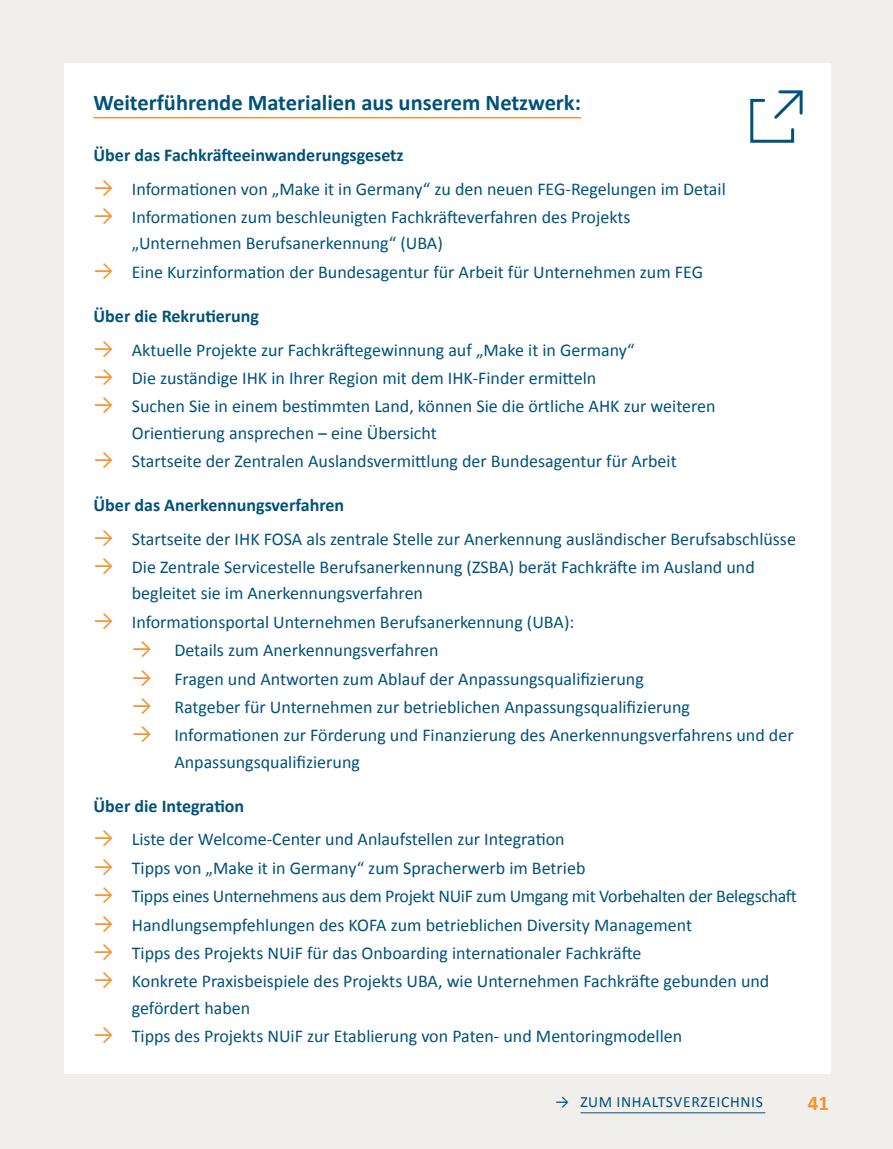
<style>
.page{position:relative;width:893px;height:1149px;background:#fff}
.page>*{position:absolute;margin:0;border:0;box-sizing:border-box;transform-origin:0 0}
.t1{font:700 22.5px "Calibri";color:#00527b}
.t2{font:700 21px "Calibri";color:#f49432}
.t3{font:18px/26.2px "Calibri";color:#00527b}
.t4{font:700 18px "Calibri";color:#00527b}
.t5{font:18px "Calibri";letter-spacing:-.02em;color:#00527b}
.t6{font:15.6px "Calibri";letter-spacing:.04em;color:#00527b}
.s1{font-size:22.5px;color:#f49432}
</style>
<div class="page">
<div style="left:0;top:0;width:893px;height:1148px;background:#f1efeb"></div>
<hr style="left:580px;top:1112px;width:185px;height:1px;background:#00527b">
<div style="left:64px;top:63px;width:766px;height:1010px;background:#fff"></div>
<hr style="left:94px;top:117px;width:487px;height:1px;background:#f49432">
<svg style="left:750px;top:90px;width:53px;height:53px"></svg>
<p class="t1" style="left:94px;top:88px;width:489px">Weiterführende Materialien aus unserem Netzwerk:</p>
<p class="t4" style="left:94px;top:144px;width:312px">Über das Fachkräfteeinwanderungsgesetz</p>
<p class="t3" style="left:94px;top:176px;width:634px"><span class="s1">→</span> Informationen von „Make it in Germany“ zu den neuen FEG-Regelungen im Detail</p>
<p class="t3" style="left:132px;top:204px;width:500px;text-indent:-38px"><span class="s1">→</span> Informationen zum beschleunigten Fachkräfteverfahren des Projekts „Unternehmen Berufsanerkennung“ (UBA)</p>
<p class="t3" style="left:94px;top:259px;width:611px"><span class="s1">→</span> Eine Kurzinformation der Bundesagentur für Arbeit für Unternehmen zum FEG</p>
<p class="t4" style="left:94px;top:305px;width:167px">Über die Rekrutierung</p>
<p class="t3" style="left:94px;top:336px;width:543px"><span class="s1">→</span> Aktuelle Projekte zur Fachkräftegewinnung auf „Make it in Germany“</p>
<p class="t3" style="left:94px;top:365px;width:504px"><span class="s1">→</span> Die zuständige IHK in Ihrer Region mit dem IHK-Finder ermitteln</p>
<p class="t3" style="left:132px;top:393px;width:585px;text-indent:-38px"><span class="s1">→</span> Suchen Sie in einem bestimmten Land, können Sie die örtliche AHK zur weiteren<br>Orientierung ansprechen – eine Übersicht</p>
<p class="t3" style="left:94px;top:448px;width:585px"><span class="s1">→</span> Startseite der Zentralen Auslandsvermittlung der Bundesagentur für Arbeit</p>
<p class="t4" style="left:94px;top:494px;width:252px">Über das Anerkennungsverfahren</p>
<p class="t3" style="left:94px;top:525px;width:704px"><span class="s1">→</span> Startseite der IHK FOSA als zentrale Stelle zur Anerkennung ausländischer Berufsabschlüsse</p>
<p class="t3" style="left:132px;top:554px;width:624px;text-indent:-38px"><span class="s1">→</span> Die Zentrale Servicestelle Berufsanerkennung (ZSBA) berät Fachkräfte im Ausland und begleitet sie im Anerkennungsverfahren</p>
<p class="t3" style="left:94px;top:608px;width:482px"><span class="s1">→</span> Informationsportal Unternehmen Berufsanerkennung (UBA):</p>
<p class="t3" style="left:132px;top:637px;width:308px"><span class="s1">→</span> Details zum Anerkennungsverfahren</p>
<p class="t3" style="left:132px;top:665px;width:513px"><span class="s1">→</span> Fragen und Antworten zum Ablauf der Anpassungsqualifizierung</p>
<p class="t3" style="left:132px;top:693px;width:560px"><span class="s1">→</span> Ratgeber für Unternehmen zur betrieblichen Anpassungsqualifizierung</p>
<p class="t3" style="left:174px;top:722px;width:621px;text-indent:-43px"><span class="s1">→</span> Informationen zur Förderung und Finanzierung des Anerkennungsverfahrens und der<br>Anpassungsqualifizierung</p>
<p class="t4" style="left:94px;top:794px;width:152px">Über die Integration</p>
<p class="t3" style="left:94px;top:826px;width:473px"><span class="s1">→</span> Liste der Welcome-Center und Anlaufstellen zur Integration</p>
<p class="t3" style="left:94px;top:854px;width:493px"><span class="s1">→</span> Tipps von „Make it in Germany“ zum Spracherwerb im Betrieb</p>
<p class="t5" style="left:94px;top:884px;width:705px"><span class="s1">→</span> Tipps eines Unternehmens aus dem Projekt NUiF zum Umgang mit Vorbehalten der Belegschaft</p>
<p class="t3" style="left:94px;top:911px;width:600px"><span class="s1">→</span> Handlungsempfehlungen des KOFA zum betrieblichen Diversity Management</p>
<p class="t3" style="left:94px;top:939px;width:549px"><span class="s1">→</span> Tipps des Projekts NUiF für das Onboarding internationaler Fachkräfte</p>
<p class="t3" style="left:132px;top:968px;width:639px;text-indent:-38px"><span class="s1">→</span> Konkrete Praxisbeispiele des Projekts UBA, wie Unternehmen Fachkräfte gebunden und gefördert haben</p>
<p class="t3" style="left:94px;top:1022px;width:590px"><span class="s1">→</span> Tipps des Projekts NUiF zur Etablierung von Paten- und Mentoringmodellen</p>
<p class="t6" style="left:555px;top:1091px;width:209px">→ ZUM INHALTSVERZEICHNIS</p>
<p class="t2" style="left:808px;top:1088px;width:23px">41</p>
</div>
